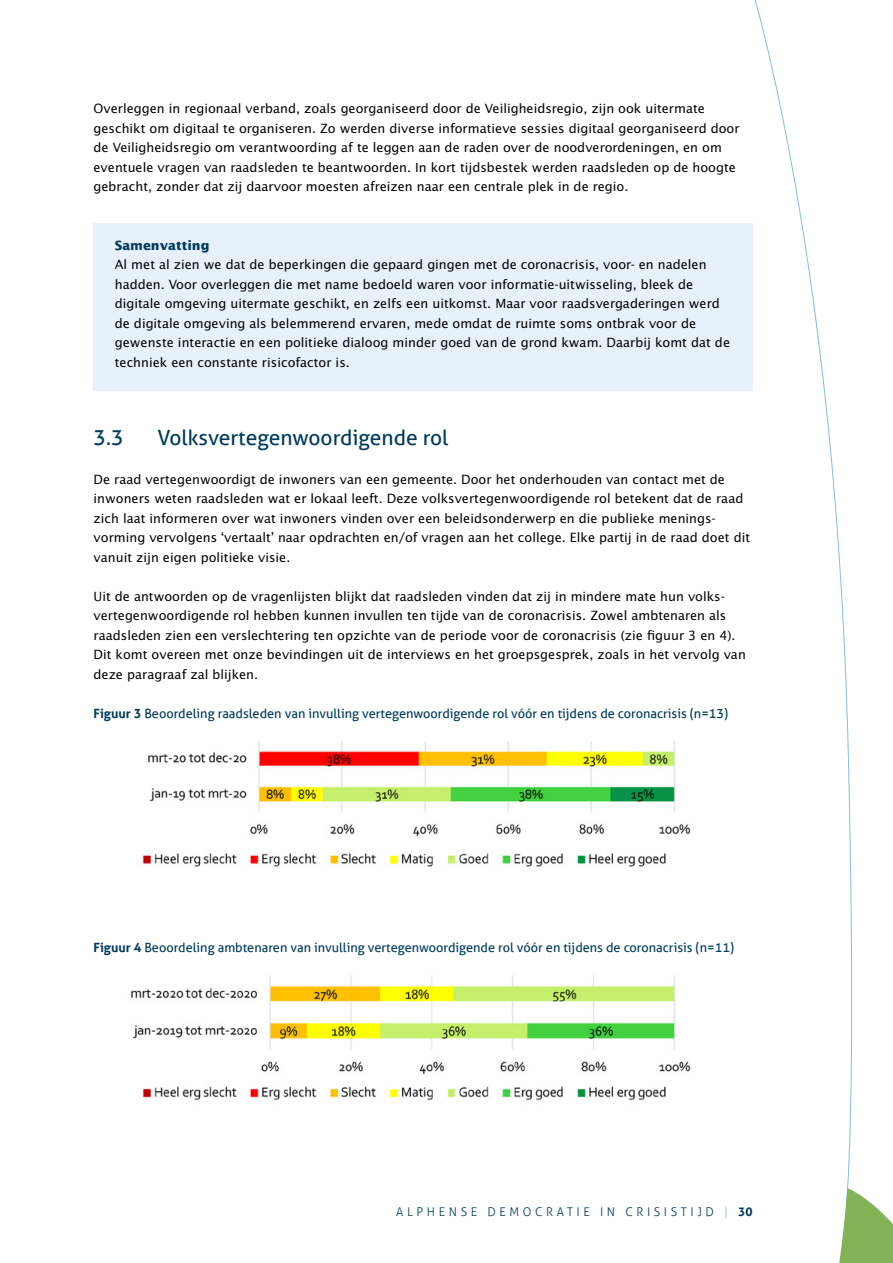
<style>
.page{position:relative;width:893px;height:1263px;background:#fff}
.page>*{position:absolute;margin:0;border:0;box-sizing:border-box;transform-origin:0 0}
.AadR-paragraaf_Bijla{font:21px "Aller";color:#003b5d}
.AadR-plat_P{font:12.75px/19.5px "Lucida Sans";color:#000}
.AadR-kader_met_arcer{font:12.75px/19.5px "Lucida Sans";color:#000}
.t1{font:12.75px "Aller";color:#003b5d}
.AadR-kaderkop_met_ar{font:700 12.75px "Lucida Sans";color:#003b5d}
.t2{font:300 12px "Aller";letter-spacing:.3em;color:#003b5d}
.s1{font-weight:700}
.s2{color:#85bce9}
</style>
<div class="page">
<svg style="left:754px;top:0;width:99px;height:1188px"></svg>
<svg style="left:839px;top:1188px;width:54px;height:75px"></svg>
<div style="left:94px;top:223px;width:659px;height:42px;background:#e7f1fb"></div>
<div style="left:94px;top:238px;width:659px;height:153px;background:#e7f1fb"></div>
<img style="left:142px;top:741px;width:549px;height:126px">
<img style="left:130px;top:975px;width:561px;height:126px">
<p class="AadR-plat_P" style="left:94px;top:99px;width:648px">Overleggen in regionaal verband, zoals georganiseerd door de Veiligheidsregio, zijn ook uitermate geschikt om digitaal te organiseren. Zo werden diverse informatieve sessies digitaal georganiseerd door de Veiligheidsregio om verantwoording af te leggen aan de raden over de noodverordeningen, en om eventuele vragen van raadsleden te beantwoorden. In kort tijdsbestek werden raadsleden op de hoogte gebracht, zonder dat zij daarvoor moesten afreizen naar een centrale plek in de regio.</p>
<h4 class="AadR-kaderkop_met_ar" style="left:115px;top:238px;width:96px">Samenvatting</h4>
<p class="AadR-kader_met_arcer" style="left:115px;top:255px;width:617px">Al met al zien we dat de beperkingen die gepaard gingen met de coronacrisis, voor- en nadelen hadden. Voor overleggen die met name bedoeld waren voor informatie-uitwisseling, bleek de digitale omgeving uitermate geschikt, en zelfs een uitkomst. Maar voor raadsvergaderingen werd de digitale omgeving als belemmerend ervaren, mede omdat de ruimte soms ontbrak voor de gewenste interactie en een politieke dialoog minder goed van de grond kwam. Daarbij komt dat de techniek een constante risicofactor is.</p>
<h2 class="AadR-paragraaf_Bijla" style="left:94px;top:424px;width:32px">3.3</h2>
<h2 class="AadR-paragraaf_Bijla" style="left:157px;top:424px;width:293px">Volksvertegenwoordigende rol</h2>
<p class="AadR-plat_P" style="left:94px;top:469px;width:658px">De raad vertegenwoordigt de inwoners van een gemeente. Door het onderhouden van contact met de inwoners weten raadsleden wat er lokaal leeft. Deze volksvertegenwoordigende rol betekent dat de raad zich laat informeren over wat inwoners vinden over een beleidsonderwerp en die publieke menings&shy;vorming vervolgens ‘vertaalt’ naar opdrachten en/of vragen aan het college. Elke partij in de raad doet dit vanuit zijn eigen politieke visie.</p>
<p class="AadR-plat_P" style="left:94px;top:586px;width:654px">Uit de antwoorden op de vragenlijsten blijkt dat raadsleden vinden dat zij in mindere mate hun volks&shy;vertegenwoordigende rol hebben kunnen invullen ten tijde van de coronacrisis. Zowel ambtenaren als raadsleden zien een verslechtering ten opzichte van de periode voor de coronacrisis (zie figuur 3 en 4).<br>Dit komt overeen met onze bevindingen uit de interviews en het groepsgesprek, zoals in het vervolg van deze paragraaf zal blijken.</p>
<p class="t1" style="left:94px;top:705px;width:636px"><span class="s1">Figuur 3</span> Beoordeling raadsleden van invulling vertegenwoordigende rol vóór en tijdens de coronacrisis (n=13)</p>
<p class="t1" style="left:94px;top:939px;width:642px"><span class="s1">Figuur 4</span> Beoordeling ambtenaren van invulling vertegenwoordigende rol vóór en tijdens de coronacrisis (n=11)</p>
<p class="t2" style="left:396px;top:1205px;width:358px">ALPHENSE DEMOCRATIE IN CRISISTIJD <span class="s2">|</span> <span class="s1">30</span></p>
</div>
